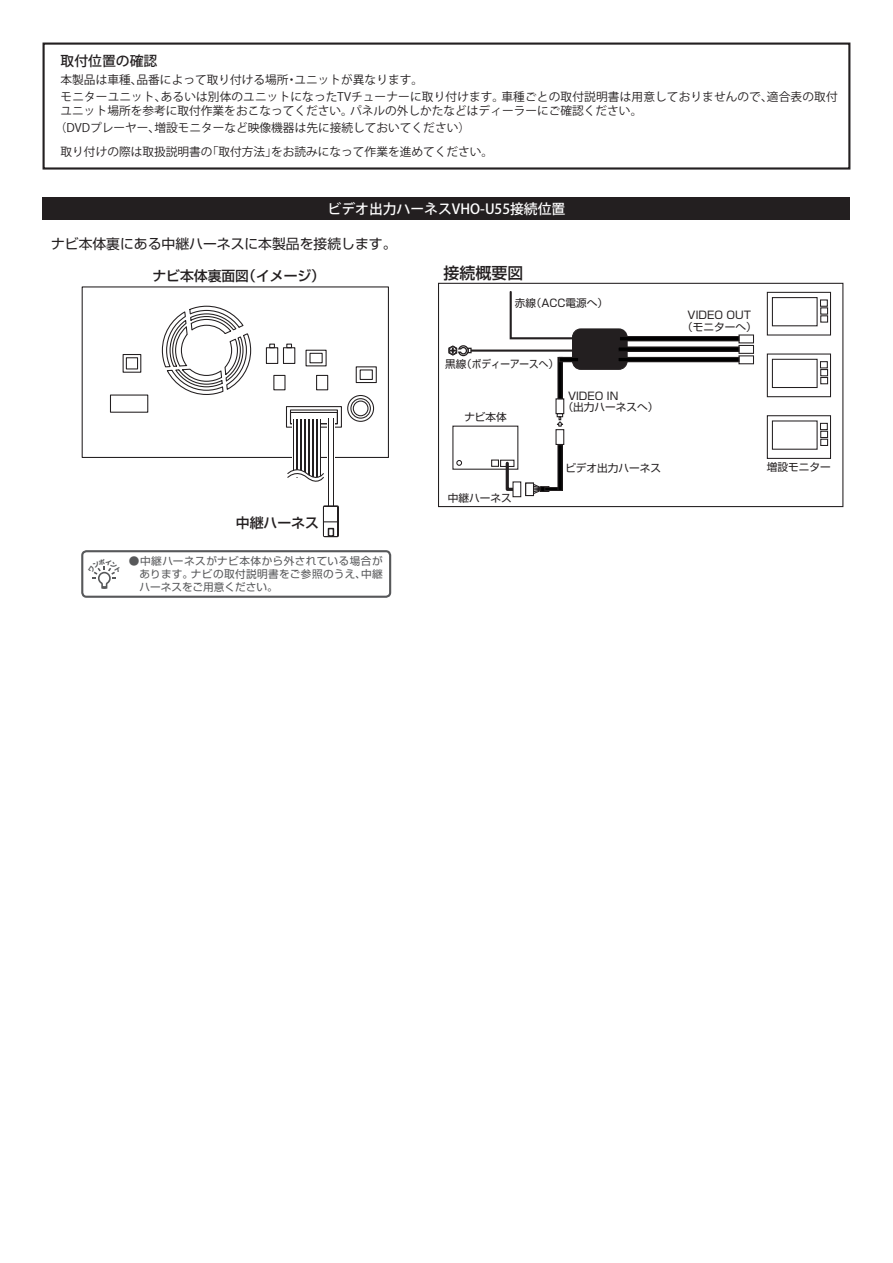
<style>
.page{position:relative;width:893px;height:1263px;background:#fff}
.page>*{position:absolute;margin:0;border:0;box-sizing:border-box;transform-origin:0 0}
.t1{font:500 15.9px "Shin Go Pro";color:#231f20}
.t2{font:13.8px "Shin Go Pro";color:#231f20}
.t3{font:500 13.8px "Koz Go Pro";color:#fff}
.t4{font:500 13.8px "Shin Go Pro";color:#231f20}
.ノーマル{font:500 13.8px "Koz Go Pro";color:#231f20}
.ノーマル-2{font:11.7px "Koz Go Pro";color:#231f20}
.t5{font:10.65px "Shin Go Pro";color:#231f20}
.t6{font:10.65px/12.8px "Shin Go Pro";letter-spacing:.035em;color:#57585a;text-align:right}
.t7{font:10.65px/12.8px "Shin Go Pro";color:#57585a}
</style>
<div class="page">
<div style="left:43px;top:43px;width:807px;height:127px;border:2px solid #231f20"></div>
<div style="left:43px;top:197px;width:807px;height:23px;background:#231f20"></div>
<div style="left:525px;top:483px;width:9px;height:13px;border:1px solid #231f20"></div>
<svg style="left:532px;top:483px;width:12px;height:12px"></svg>
<div style="left:540px;top:486px;width:9px;height:6px;border:1px solid #231f20"></div>
<div style="left:544px;top:487px;width:19px;height:4px;border:1px solid #231f20"></div>
<div style="left:767px;top:292px;width:64px;height:43px;border:1px solid #231f20"></div>
<div style="left:772px;top:297px;width:46px;height:29px;border:1px solid #231f20"></div>
<div style="left:820px;top:299px;width:8px;height:8px;border:1px solid #231f20"></div>
<div style="left:820px;top:307px;width:8px;height:8px;border:1px solid #231f20"></div>
<div style="left:820px;top:315px;width:8px;height:8px;border:1px solid #231f20"></div>
<div style="left:767px;top:353px;width:64px;height:44px;border:1px solid #231f20"></div>
<div style="left:772px;top:359px;width:46px;height:29px;border:1px solid #231f20"></div>
<div style="left:820px;top:361px;width:8px;height:7px;border:1px solid #231f20"></div>
<div style="left:820px;top:369px;width:8px;height:7px;border:1px solid #231f20"></div>
<div style="left:820px;top:377px;width:8px;height:7px;border:1px solid #231f20"></div>
<div style="left:767px;top:415px;width:64px;height:44px;border:1px solid #231f20"></div>
<div style="left:820px;top:423px;width:8px;height:7px;border:1px solid #231f20"></div>
<div style="left:820px;top:431px;width:8px;height:7px;border:1px solid #231f20"></div>
<div style="left:820px;top:439px;width:8px;height:7px;border:1px solid #231f20"></div>
<div style="left:500px;top:460px;width:14px;height:7px;border:1px solid #231f20"></div>
<div style="left:491px;top:459px;width:8px;height:8px;border:1px solid #231f20"></div>
<svg style="left:456px;top:460px;width:6px;height:6px"></svg>
<hr style="left:558px;top:445px;width:4px;height:45px;background:#000">
<div style="left:557px;top:444px;width:6px;height:47px;border:1px solid #231f20"></div>
<div style="left:555px;top:398px;width:9px;height:16px;border:1px solid #231f20"></div>
<svg style="left:556px;top:413px;width:8px;height:14px"></svg>
<div style="left:572px;top:329px;width:55px;height:40px;background:#231f20;border-radius:8px"></div>
<div style="left:572px;top:328px;width:56px;height:42px;border:1px solid #231f20;border-radius:8px"></div>
<hr style="left:558px;top:357px;width:4px;height:42px;background:#000">
<div style="left:557px;top:357px;width:6px;height:42px;border:1px solid #231f20"></div>
<div style="left:555px;top:429px;width:9px;height:16px;border:1px solid #231f20"></div>
<div style="left:559px;top:357px;width:20px;height:5px;background:#000"></div>
<div style="left:559px;top:357px;width:20px;height:5px;border:1px solid #231f20"></div>
<div style="left:738px;top:345px;width:16px;height:9px;border:1px solid #231f20"></div>
<hr style="left:618px;top:347px;width:121px;height:4px;background:#000">
<div style="left:617px;top:346px;width:122px;height:6px;border:1px solid #231f20"></div>
<div style="left:738px;top:355px;width:16px;height:9px;border:1px solid #231f20"></div>
<div style="left:618px;top:357px;width:121px;height:5px;background:#000"></div>
<div style="left:617px;top:357px;width:122px;height:5px;border:1px solid #231f20"></div>
<div style="left:738px;top:334px;width:16px;height:9px;border:1px solid #231f20"></div>
<div style="left:619px;top:336px;width:120px;height:5px;background:#000"></div>
<div style="left:619px;top:336px;width:120px;height:5px;border:1px solid #231f20"></div>
<hr style="left:467px;top:349px;width:109px;height:3px;background:#231f20">
<svg style="left:448px;top:345px;width:24px;height:12px"></svg>
<svg style="left:509px;top:291px;width:67px;height:49px"></svg>
<svg style="left:504px;top:460px;width:13px;height:31px"></svg>
<div style="left:513px;top:482px;width:8px;height:15px;background:#fff"></div>
<div style="left:512px;top:481px;width:9px;height:16px;border:1px solid #231f20"></div>
<div style="left:438px;top:283px;width:405px;height:224px;border:1px solid #231f20"></div>
<div style="left:82px;top:286px;width:307px;height:172px;border:1px solid #231f20"></div>
<div style="left:110px;top:394px;width:38px;height:19px;border:1px solid #231f20"></div>
<div style="left:126px;top:357px;width:12px;height:12px;border:1px solid #231f20"></div>
<div style="left:123px;top:354px;width:18px;height:19px;border:1px solid #231f20"></div>
<div style="left:309px;top:353px;width:14px;height:10px;border:1px solid #231f20"></div>
<div style="left:306px;top:350px;width:21px;height:16px;border:1px solid #231f20"></div>
<div style="left:360px;top:369px;width:13px;height:11px;border:1px solid #231f20"></div>
<div style="left:356px;top:366px;width:21px;height:17px;border:1px solid #231f20"></div>
<div style="left:353px;top:401px;width:15px;height:15px;border:1px solid #231f20;border-radius:50%"></div>
<div style="left:350px;top:398px;width:21px;height:21px;border:1px solid #231f20;border-radius:50%"></div>
<div style="left:347px;top:395px;width:27px;height:27px;border:1px solid #231f20;border-radius:50%"></div>
<div style="left:266px;top:347px;width:12px;height:17px;border:1px solid #231f20"></div>
<svg style="left:269px;top:344px;width:6px;height:4px"></svg>
<div style="left:283px;top:347px;width:12px;height:17px;border:1px solid #231f20"></div>
<svg style="left:286px;top:344px;width:6px;height:4px"></svg>
<div style="left:316px;top:375px;width:12px;height:15px;border:1px solid #231f20"></div>
<div style="left:286px;top:406px;width:56px;height:22px;border:1px solid #231f20"></div>
<svg style="left:161px;top:305px;width:91px;height:90px"></svg>
<div style="left:290px;top:412px;width:48px;height:12px;border:1px solid #231f20"></div>
<div style="left:327px;top:418px;width:8px;height:110px;background:#fff"></div>
<div style="left:328px;top:419px;width:6px;height:109px;background:#231f20"></div>
<hr style="left:329px;top:418px;width:4px;height:110px;background:#fff">
<hr style="left:317px;top:418px;width:4px;height:59px;background:#231f20">
<hr style="left:318px;top:418px;width:2px;height:59px;background:#fff">
<hr style="left:313px;top:418px;width:4px;height:59px;background:#231f20">
<hr style="left:314px;top:418px;width:2px;height:59px;background:#fff">
<hr style="left:309px;top:418px;width:4px;height:59px;background:#231f20">
<hr style="left:310px;top:418px;width:2px;height:59px;background:#fff">
<hr style="left:305px;top:418px;width:4px;height:59px;background:#231f20">
<hr style="left:306px;top:418px;width:2px;height:59px;background:#fff">
<hr style="left:301px;top:418px;width:4px;height:59px;background:#231f20">
<hr style="left:302px;top:418px;width:2px;height:59px;background:#fff">
<hr style="left:297px;top:418px;width:4px;height:59px;background:#231f20">
<hr style="left:298px;top:418px;width:2px;height:59px;background:#fff">
<hr style="left:293px;top:418px;width:4px;height:59px;background:#231f20">
<hr style="left:294px;top:418px;width:2px;height:59px;background:#fff">
<div style="left:323px;top:505px;width:16px;height:32px;border:3px solid #231f20"></div>
<div style="left:324px;top:507px;width:13px;height:29px;background:#fff"></div>
<svg style="left:287px;top:469px;width:37px;height:13px"></svg>
<svg style="left:324px;top:521px;width:14px;height:1px"></svg>
<div style="left:328px;top:528px;width:6px;height:9px;border:1px solid #231f20"></div>
<div style="left:81px;top:550px;width:310px;height:48px;border:2px solid #57585a;border-radius:4px"></div>
<svg style="left:92px;top:566px;width:24px;height:23px"></svg>
<p class="ノーマル" style="left:61px;top:52px;width:98px">取付位置の確認</p>
<p class="ノーマル-2" style="left:294px;top:72px;width:130px">ユニットが異なります。</p>
<p class="ノーマル-2" style="left:61px;top:72px;width:83px">本製品は車種、</p>
<p class="ノーマル-2" style="left:137px;top:72px;width:154px">品番によって取り付ける場所</p>
<p class="ノーマル-2" style="left:286px;top:72px;width:13px">・</p>
<p class="ノーマル-2" style="left:501px;top:90px;width:273px">車種ごとの取付説明書は用意しておりませんので、</p>
<p class="ノーマル-2" style="left:767px;top:90px;width:72px">適合表の取付</p>
<p class="ノーマル-2" style="left:161px;top:90px;width:345px">あるいは別体のユニットになったTVチューナーに取り付けます。</p>
<p class="ノーマル-2" style="left:61px;top:90px;width:107px">モニターユニット、</p>
<p class="ノーマル-2" style="left:350px;top:103px;width:294px">パネルの外しかたなどはディーラーにご確認ください。</p>
<p class="ノーマル-2" style="left:61px;top:103px;width:294px">ユニット場所を参考に取付作業をおこなってください。</p>
<p class="ノーマル-2" style="left:154px;top:121px;width:317px">増設モニターなど映像機器は先に接続しておいてください(</p>
<p class="ノーマル-2" style="left:55px;top:121px;width:107px">（DVDプレーヤー、</p>
<p class="ノーマル-2" style="left:207px;top:144px;width:72px">「取付方法」</p>
<p class="ノーマル-2" style="left:271px;top:144px;width:224px">をお読みになって作業を進めてください。</p>
<p class="ノーマル-2" style="left:61px;top:144px;width:154px">取り付けの際は取扱説明書の</p>
<p class="t3" style="left:328px;top:200px;width:239px">ビデオ出力ハーネスVHO U- 55接続位置</p>
<p class="t2" style="left:51px;top:233px;width:347px">ナビ本体裏にある中継ハーネスに本製品を接続します。</p>
<p class="t4" style="left:242px;top:265px;width:84px">（イメージ(</p>
<p class="t4" style="left:152px;top:265px;width:98px">ナビ本体裏面図</p>
<p class="t4" style="left:236px;top:512px;width:84px">中継ハーネス</p>
<p class="t6" style="left:129px;top:553px;width:255px">●中継ハーネスがナビ本体から外されている場合が中継</p>
<p class="t6" style="left:191px;top:566px;width:176px">ナビの取付説明書をご参照のうえ、</p>
<p class="t7" style="left:139px;top:566px;width:140px">あります。<br>ハーネスをご用意ください。</p>
<p class="t1" style="left:444px;top:260px;width:81px">接続概要図</p>
<p class="t5" style="left:531px;top:294px;width:79px">（ACC電源へ(</p>
<p class="t5" style="left:515px;top:294px;width:23px">赤線</p>
<p class="t5" style="left:461px;top:355px;width:99px">（ボディーアースへ(</p>
<p class="t5" style="left:445px;top:355px;width:23px">黒線</p>
<p class="t5" style="left:464px;top:409px;width:44px">ナビ本体</p>
<p class="t5" style="left:568px;top:387px;width:52px">VIDEO IN</p>
<p class="t5" style="left:563px;top:398px;width:97px">（出力ハーネスへ(</p>
<p class="t5" style="left:448px;top:489px;width:65px">中継ハーネス</p>
<p class="t5" style="left:565px;top:459px;width:97px">ビデオ出力ハーネス</p>
<p class="t5" style="left:688px;top:306px;width:65px">VIDEO OUT</p>
<p class="t5" style="left:682px;top:318px;width:76px">（モニターへ(</p>
<p class="t5" style="left:767px;top:458px;width:65px">増設モニター</p>
</div>
